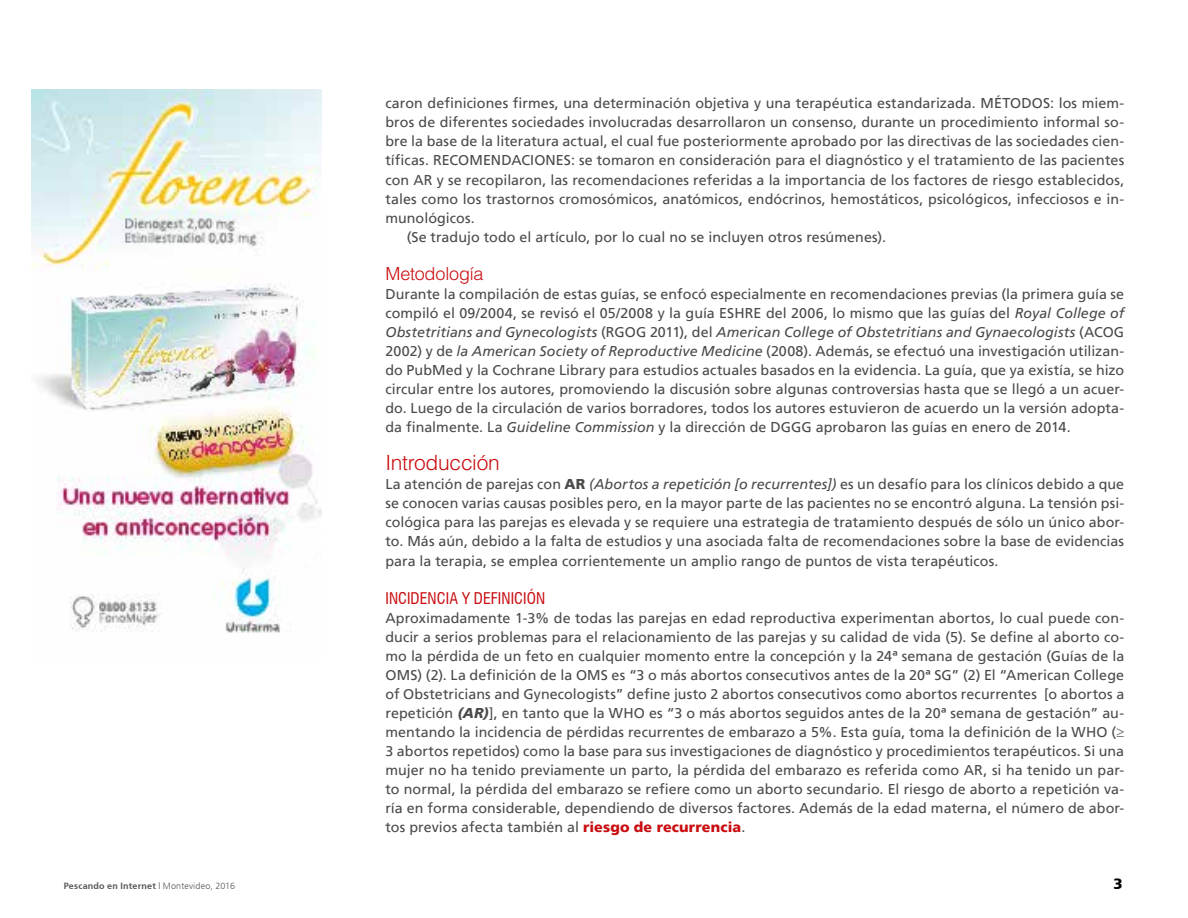
<style>
.page{position:relative;width:1188px;height:918px;background:#fff}
.page>*{position:absolute;margin:0;border:0;box-sizing:border-box;transform-origin:0 0}
.t1{font:300 21px "Helvetica LT Std";letter-spacing:-.015em;color:#c90c0f}
.t2{font:300 18px "Helvetica LT Std";letter-spacing:-.01em;color:#c90c0f}
.t3{font:condensed 15.75px "Swiss 721 BT";letter-spacing:.005em;color:#c90c0f}
.t4{font:900 15px "Frutigerlarghe";color:#000}
.t5{font:14.25px/19px "Frutiger LT";letter-spacing:.005em;color:#4a4a49;text-align:justify}
.t6{font:700 9px "Frutigerlarghe";letter-spacing:.025em;color:#575756}
.s1{font-style:italic}
.s2{font-weight:900}
.s3{font-weight:900;font-style:italic}
.s4{font-weight:900;color:#c90c0f}
.s5{font-weight:300}
</style>
<div class="page">
<img style="left:32px;top:89px;width:289px;height:544px">
<p class="t5" style="left:385px;top:94px;width:740px">caron definiciones firmes, una determinación objetiva y una terapéutica estandarizada. MÉTODOS: los miem-</p>
<p class="t5" style="left:385px;top:113px;width:740px">bros de diferentes sociedades involucradas desarrollaron un consenso, durante un procedimiento informal so-</p>
<p class="t5" style="left:385px;top:132px;width:740px">bre la base de la literatura actual, el cual fue posteriormente aprobado por las directivas de las sociedades cien-</p>
<p class="t5" style="left:385px;top:151px;width:740px">tíficas. RECOMENDACIONES: se tomaron en consideración para el diagnóstico y el tratamiento de las pacientes</p>
<p class="t5" style="left:385px;top:170px;width:740px">con AR y se recopilaron, las recomendaciones referidas a la importancia de los factores de riesgo establecidos,</p>
<p class="t5" style="left:385px;top:189px;width:740px">tales como los trastornos cromosómicos, anatómicos, endócrinos, hemostáticos, psicológicos, infecciosos e in-</p>
<p class="t5" style="left:385px;top:208px;width:91px">munológicos.</p>
<p class="t5" style="left:407px;top:227px;width:481px">(Se tradujo todo el artículo, por lo cual no se incluyen otros resúmenes).</p>
<p class="t2" style="left:385px;top:262px;width:99px">Metodología</p>
<p class="t5" style="left:385px;top:284px;width:740px">Durante la compilación de estas guías, se enfocó especialmente en recomendaciones previas (la primera guía se compiló el 09/2004, se revisó el 05/2008 y la guía ESHRE del 2006, lo mismo que las guías del <span class="s1">Royal College of Obstetritians and Gynecologists</span> (RGOG 2011), del <span class="s1">American College of Obstetritians and Gynaecologists</span> (ACOG 2002) y de <span class="s1">la American Society of Reproductive Medicine</span> (2008). Además, se efectuó una investigación utilizan&shy;do PubMed y la Cochrane Library para estudios actuales basados en la evidencia. La guía, que ya existía, se hizo circular entre los autores, promoviendo la discusión sobre algunas controversias hasta que se llegó a un acuer&shy;do. Luego de la circulación de varios borradores, todos los autores estuvieron de acuerdo un la versión adopta&shy;da finalmente. La <span class="s1">Guideline Commission</span> y la dirección de DGGG aprobaron las guías en enero de 2014.</p>
<h1 class="t1" style="left:385px;top:450px;width:116px">Introducción</h1>
<p class="t5" style="left:385px;top:475px;width:740px">La atención de parejas con <span class="s2">AR</span> <span class="s1">(Abortos a repetición [o recurrentes])</span> es un desafío para los clínicos debido a que se conocen varias causas posibles pero, en la mayor parte de las pacientes no se encontró alguna. La tensión psi&shy;cológica para las parejas es elevada y se requiere una estrategia de tratamiento después de sólo un único abor&shy;to. Más aún, debido a la falta de estudios y una asociada falta de recomendaciones sobre la base de evidencias para la terapia, se emplea corrientemente un amplio rango de puntos de vista terapéuticos.</p>
<p class="t3" style="left:385px;top:588px;width:161px">INCIDENCIA Y DEFINICIÓN</p>
<p class="t5" style="left:385px;top:608px;width:740px">Aproximadamente 1-3% de todas las parejas en edad reproductiva experimentan abortos, lo cual puede con&shy;ducir a serios problemas para el relacionamiento de las parejas y su calidad de vida (5). Se define al aborto co&shy;mo la pérdida de un feto en cualquier momento entre la concepción y la 24ª semana de gestación (Guías de la OMS) (2). La definición de la OMS es “3 o más abortos consecutivos antes de la 20ª SG” (2) El “American College of Obstetricians and Gynecologists” define justo 2 abortos consecutivos como abortos recurrentes [o abortos a repetición <span class="s3">(AR)</span>], en tanto que la WHO es “3 o más abortos seguidos antes de la 20ª semana de gestación” au&shy;mentando la incidencia de pérdidas recurrentes de embarazo a 5%. Esta guía, toma la definición de la WHO (≥ 3 abortos repetidos) como la base para sus investigaciones de diagnóstico y procedimientos terapéuticos. Si una mujer no ha tenido previamente un parto, la pérdida del embarazo es referida como AR, si ha tenido un par&shy;to normal, la pérdida del embarazo se refiere como un aborto secundario. El riesgo de aborto a repetición va&shy;ría en forma considerable, dependiendo de diversos factores. Además de la edad materna, el número de abor&shy;tos previos afecta también al <span class="s4">riesgo de recurrencia</span>.</p>
<p class="t6" style="left:64px;top:881px;width:173px">Pescando en Internet <span class="s5">| Montevideo, 2016</span></p>
<p class="t4" style="left:1113px;top:875px;width:11px">3</p>
</div>
